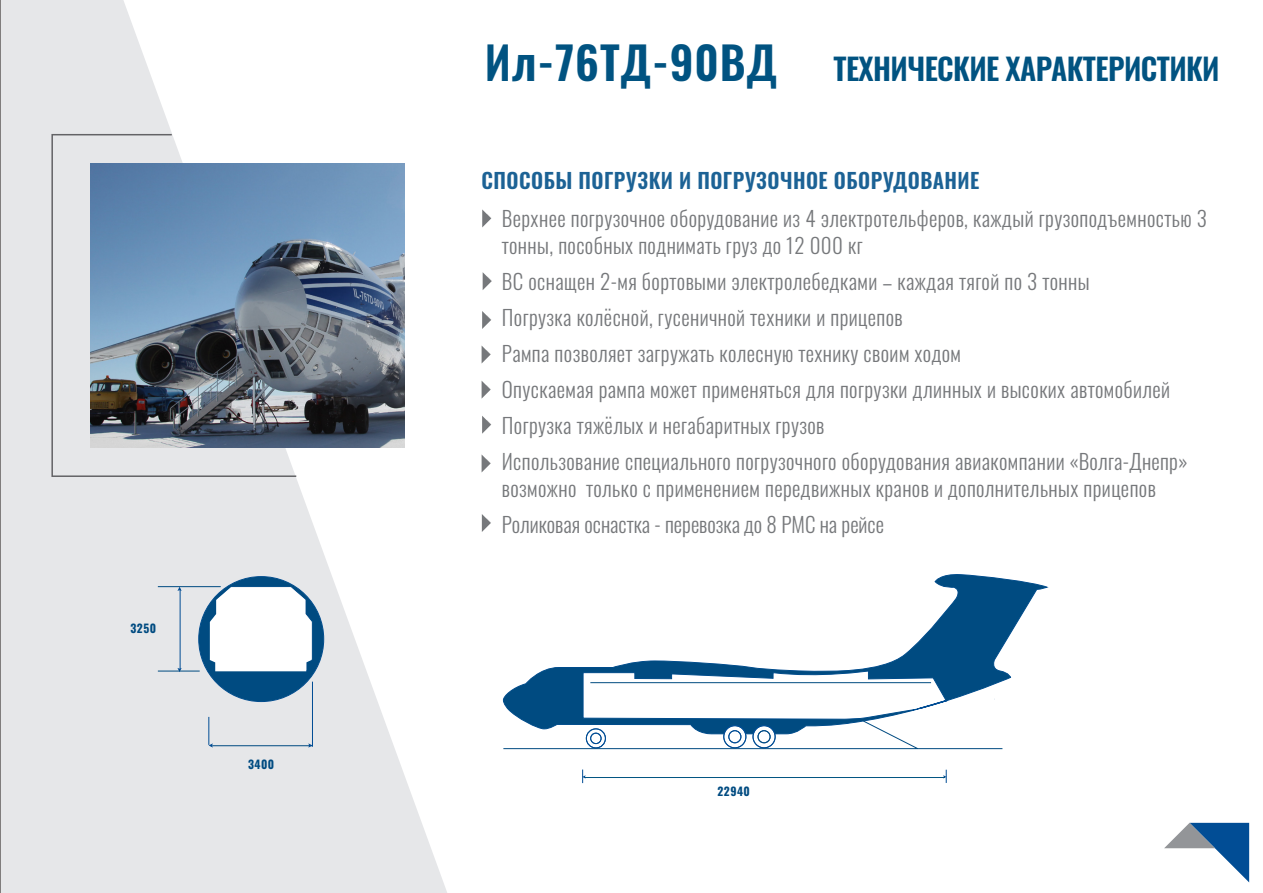
<style>
.page{position:relative;width:1263px;height:893px;background:#fff}
.page>*{position:absolute;margin:0;border:0;box-sizing:border-box;transform-origin:0 0}
.t1{font:600 45px "Oswald";letter-spacing:.02em;color:#015381}
.t2{font:600 30px "Oswald";letter-spacing:-.02em;color:#015381}
.t3{font:300 21px/27px "Oswald";letter-spacing:.02em;color:#76787b}
.t4{font:300 21px "Oswald";color:#76787b}
.t5{font:600 21px "Oswald";letter-spacing:.02em;color:#1c6295}
.t6{font:700 11.55px "Oswald";letter-spacing:.04em;color:#004b81}
</style>
<div class="page">
<div style="left:1px;top:0;width:122px;height:891px;background:#e6e7e9"></div>
<svg style="left:123px;top:0;width:460px;height:893px"></svg>
<svg style="left:51px;top:133px;width:247px;height:345px;background:#dfe1e3"></svg>
<img style="left:91px;top:164px;width:313px;height:283px">
<svg style="left:482px;top:209px;width:9px;height:18px"></svg>
<svg style="left:483px;top:272px;width:9px;height:18px"></svg>
<svg style="left:482px;top:311px;width:9px;height:18px"></svg>
<svg style="left:482px;top:345px;width:9px;height:19px"></svg>
<svg style="left:482px;top:381px;width:9px;height:18px"></svg>
<svg style="left:482px;top:416px;width:9px;height:18px"></svg>
<svg style="left:482px;top:454px;width:9px;height:18px"></svg>
<svg style="left:1164px;top:823px;width:85px;height:59px"></svg>
<hr style="left:180px;top:589px;width:1px;height:80px;background:#014d95">
<svg style="left:177px;top:587px;width:5px;height:4px"></svg>
<svg style="left:177px;top:668px;width:5px;height:3px"></svg>
<hr style="left:158px;top:671px;width:42px;height:1px;background:#004b81">
<hr style="left:158px;top:586px;width:63px;height:1px;background:#004b81">
<hr style="left:212px;top:745px;width:100px;height:1px;background:#004b81">
<svg style="left:308px;top:743px;width:5px;height:5px"></svg>
<svg style="left:209px;top:717px;width:4px;height:31px"></svg>
<hr style="left:312px;top:682px;width:1px;height:65px;background:#014d95">
<svg style="left:943px;top:770px;width:4px;height:13px"></svg>
<svg style="left:582px;top:769px;width:4px;height:14px"></svg>
<svg style="left:503px;top:574px;width:544px;height:146px"></svg>
<svg style="left:590px;top:682px;width:405px;height:27px"></svg>
<svg style="left:502px;top:720px;width:501px;height:30px"></svg>
<hr style="left:585px;top:777px;width:360px;height:1px;background:#015381">
<hr style="left:0;top:0;width:1px;height:893px;background:#1b1513">
<svg style="left:482px;top:514px;width:9px;height:18px"></svg>
<svg style="left:198px;top:576px;width:126px;height:126px"></svg>
<p class="t6" style="left:131px;top:622px;width:27px">3250</p>
<p class="t6" style="left:248px;top:758px;width:28px">3400</p>
<p class="t1" style="left:485px;top:23px;width:294px">Ил-76ТД-90ВД</p>
<p class="t2" style="left:833px;top:42px;width:388px">ТЕХНИЧЕСКИЕ ХАРАКТЕРИСТИКИ</p>
<p class="t5" style="left:482px;top:162px;width:499px">СПОСОБЫ ПОГРУЗКИ И ПОГРУЗОЧНОЕ ОБОРУДОВАНИЕ</p>
<p class="t3" style="left:502px;top:203px;width:707px">Верхнее погрузочное оборудование из 4 электротельферов, каждый грузоподъемностью 3 тонны, пособных поднимать груз до 12 000 кг</p>
<p class="t3" style="left:502px;top:266px;width:589px">ВС оснащен 2-мя бортовыми электролебедками – каждая тягой по 3 тонны</p>
<p class="t3" style="left:502px;top:302px;width:402px">Погрузка колёсной, гусеничной техники и прицепов</p>
<p class="t3" style="left:502px;top:338px;width:461px">Рампа позволяет загружать колесную технику своим ходом</p>
<p class="t3" style="left:502px;top:374px;width:670px">Опускаемая рампа может применяться для погрузки длинных и высоких автомобилей</p>
<p class="t3" style="left:502px;top:410px;width:324px">Погрузка тяжёлых и негабаритных грузов</p>
<p class="t3" style="left:502px;top:446px;width:687px">Использование специального погрузочного оборудования авиакомпании «Волга-Днепр» возможно только с применением передвижных кранов и дополнительных прицепов</p>
<p class="t4" style="left:502px;top:506px;width:384px">Роликовая оснастка - перевозка до 8 PMC на рейсе</p>
<p class="t6" style="left:717px;top:786px;width:34px">22940</p>
</div>
